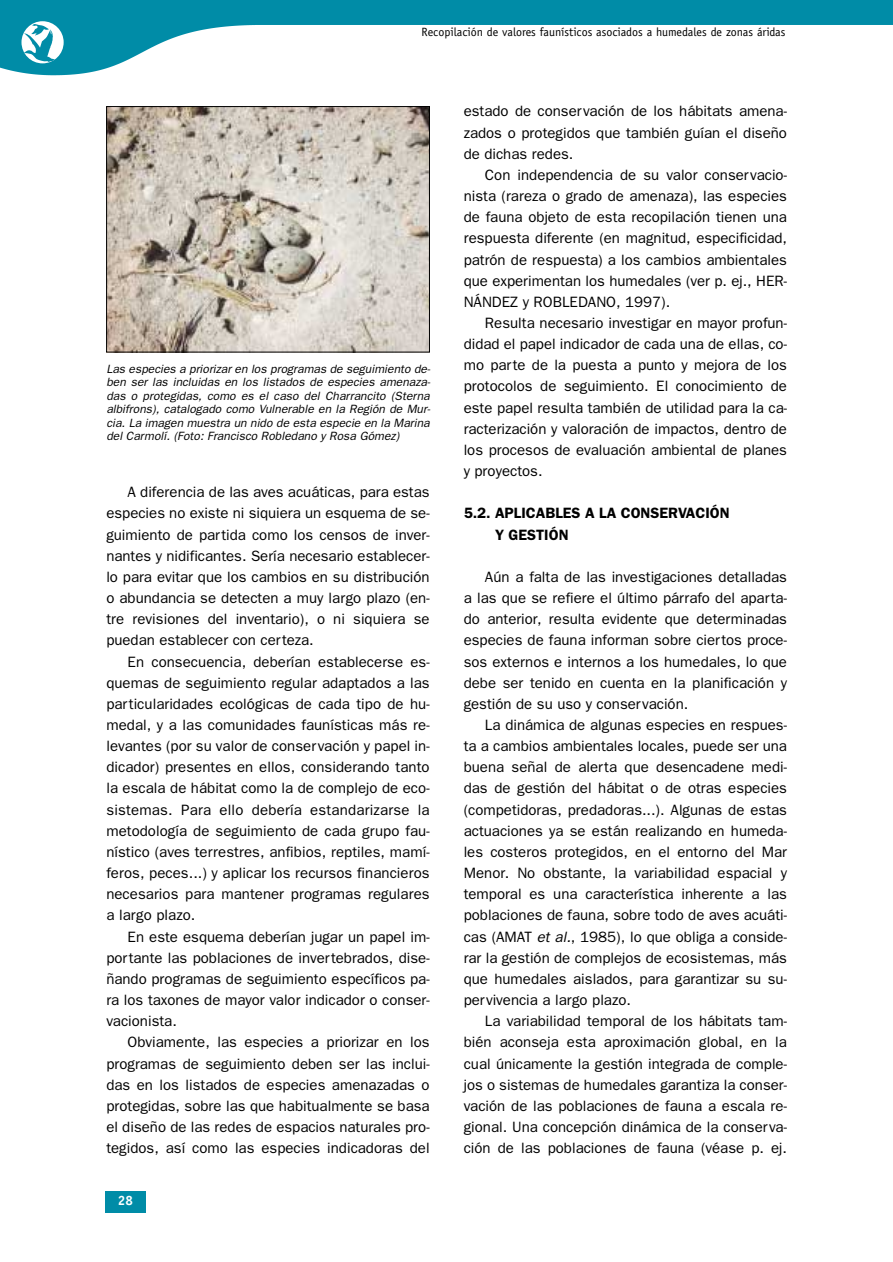
<style>
.page{position:relative;width:893px;height:1262px;background:#fff}
.page>*{position:absolute;margin:0;border:0;box-sizing:border-box;transform-origin:0 0}
.t1{font:15px/21.1px "Franklin Gothic";color:#000;text-align:justify}
.t2{font:600 15px/21.1px "Franklin Gothic";color:#000}
.t3{font:700 13.5px "Officina Sans";color:#fff}
.t4{font:italic 12px/13.5px "Franklin Gothic";letter-spacing:.005em;color:#000;text-align:justify}
.t5{font:12px "Officina Sans";color:#000}
.s1{font-style:italic}
</style>
<div class="page">
<img style="left:1px;top:0;width:891px;height:76px">
<div style="left:105px;top:1191px;width:41px;height:21px;background:#008ca7"></div>
<div style="left:18px;top:17px;width:49px;height:51px;background:#008ca7"></div>
<div style="left:21px;top:21px;width:43px;height:42px;background:#fff;border-radius:50%"></div>
<svg style="left:22px;top:24px;width:33px;height:38px"></svg>
<img style="left:108px;top:108px;width:319px;height:242px">
<div style="left:106px;top:106px;width:323px;height:246px;border:1px solid #000"></div>
<p class="t5" style="left:421px;top:27px;width:365px">Recopilación de valores faunísticos asociados a humedales de zonas áridas</p>
<p class="t4" style="left:106px;top:363px;width:325px">Las especies a priorizar en los programas de seguimiento de&shy;ben ser las incluidas en los listados de especies amenaza&shy;das o protegidas, como es el caso del Charrancito (Sterna albifrons), catalogado como Vulnerable en la Región de Mur&shy;cia. La imagen muestra un nido de esta especie en la Marina del Carmolí. (Foto: Francisco Robledano y Rosa Gómez)</p>
<p class="t1" style="left:106px;top:483px;width:325px;text-indent:21px">A diferencia de las aves acuáticas, para estas especies no existe ni siquiera un esquema de se&shy;guimiento de partida como los censos de inver&shy;nantes y nidificantes. Sería necesario establecer&shy;lo para evitar que los cambios en su distribución o abundancia se detecten a muy largo plazo (en&shy;tre revisiones del inventario), o ni siquiera se puedan establecer con certeza.</p>
<p class="t1" style="left:106px;top:652px;width:325px;text-indent:21px">En consecuencia, deberían establecerse es&shy;quemas de seguimiento regular adaptados a las particularidades ecológicas de cada tipo de hu&shy;medal, y a las comunidades faunísticas más re&shy;levantes (por su valor de conservación y papel in&shy;dicador) presentes en ellos, considerando tanto la escala de hábitat como la de complejo de eco&shy;sistemas. Para ello debería estandarizarse la metodología de seguimiento de cada grupo fau&shy;nístico (aves terrestres, anfibios, reptiles, mamí&shy;feros, peces...) y aplicar los recursos financieros necesarios para mantener programas regulares a largo plazo.</p>
<p class="t1" style="left:106px;top:927px;width:325px;text-indent:21px">En este esquema deberían jugar un papel im&shy;portante las poblaciones de invertebrados, dise&shy;ñando programas de seguimiento específicos pa&shy;ra los taxones de mayor valor indicador o conser&shy;vacionista.</p>
<p class="t1" style="left:106px;top:1033px;width:325px;text-indent:21px">Obviamente, las especies a priorizar en los programas de seguimiento deben ser las inclui&shy;das en los listados de especies amenazadas o protegidas, sobre las que habitualmente se basa el diseño de las redes de espacios naturales pro&shy;tegidos, así como las especies indicadoras del</p>
<p class="t3" style="left:118px;top:1195px;width:17px">28</p>
<p class="t1" style="left:463px;top:102px;width:325px">estado de conservación de los hábitats amena&shy;zados o protegidos que también guían el diseño de dichas redes.</p>
<p class="t1" style="left:463px;top:165px;width:325px;text-indent:21px">Con independencia de su valor conservacio&shy;nista (rareza o grado de amenaza), las especies de fauna objeto de esta recopilación tienen una respuesta diferente (en magnitud, especificidad, patrón de respuesta) a los cambios ambientales que experimentan los humedales (ver p. ej., HER-NÁNDEZ y ROBLEDANO, 1997).</p>
<p class="t1" style="left:463px;top:313px;width:325px;text-indent:21px">Resulta necesario investigar en mayor profun&shy;didad el papel indicador de cada una de ellas, co&shy;mo parte de la puesta a punto y mejora de los protocolos de seguimiento. El conocimiento de este papel resulta también de utilidad para la ca&shy;racterización y valoración de impactos, dentro de los procesos de evaluación ambiental de planes y proyectos.</p>
<p class="t2" style="left:495px;top:504px;width:236px;text-indent:-31px">5.2. APLICABLES A LA CONSERVACIÓN<br>Y GESTIÓN</p>
<p class="t1" style="left:463px;top:567px;width:325px;text-indent:21px">Aún a falta de las investigaciones detalladas a las que se refiere el último párrafo del aparta&shy;do anterior, resulta evidente que determinadas especies de fauna informan sobre ciertos proce&shy;sos externos e internos a los humedales, lo que debe ser tenido en cuenta en la planificación y gestión de su uso y conservación.</p>
<p class="t1" style="left:463px;top:715px;width:325px;text-indent:21px">La dinámica de algunas especies en respues&shy;ta a cambios ambientales locales, puede ser una buena señal de alerta que desencadene medi&shy;das de gestión del hábitat o de otras especies (competidoras, predadoras...). Algunas de estas actuaciones ya se están realizando en humeda&shy;les costeros protegidos, en el entorno del Mar Menor. No obstante, la variabilidad espacial y temporal es una característica inherente a las poblaciones de fauna, sobre todo de aves acuáti&shy;cas (AMAT <span class="s1">et al.</span>, 1985), lo que obliga a conside&shy;rar la gestión de complejos de ecosistemas, más que humedales aislados, para garantizar su su&shy;pervivencia a largo plazo.</p>
<p class="t1" style="left:463px;top:1011px;width:325px;text-indent:21px">La variabilidad temporal de los hábitats tam&shy;bién aconseja esta aproximación global, en la cual únicamente la gestión integrada de comple&shy;jos o sistemas de humedales garantiza la conser&shy;vación de las poblaciones de fauna a escala re&shy;gional. Una concepción dinámica de la conserva&shy;ción de las poblaciones de fauna (véase p. ej.</p>
</div>
